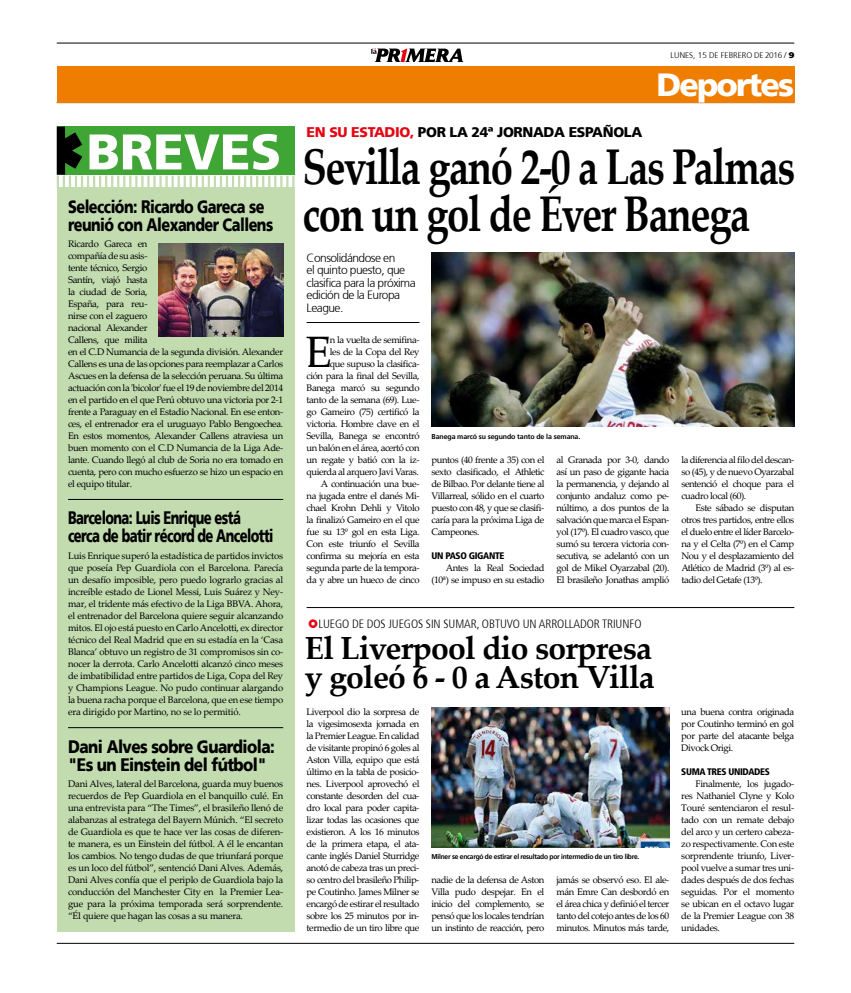
<style>
.page{position:relative;width:851px;height:993px;background:#fff}
.page>*{position:absolute;margin:0;border:0;box-sizing:border-box;transform-origin:0 0}
.t1{font:700 50.1px/46.8px "Palatino Linotype";letter-spacing:-.035em;color:#000;scale:.8 1}
.t2{font:900 50px "Frutiger 75";color:#fff}
.t3{font:44px "Palatino Linotype";color:#000}
.t4{font:700 32px/29px "Palatino Linotype";letter-spacing:-.025em;color:#000}
.t5{font:900 32px "Frutiger 75";letter-spacing:-.06em;color:#fff}
.t6{font:900 18px/18px "Frutiger 75";letter-spacing:-.035em;color:#000;scale:.72 1}
.t7{font:900 18px/18px "Frutiger 75";letter-spacing:-.035em;color:#000;scale:.8 1}
.t8{font:900 18px/18px "Frutiger 75";letter-spacing:-.035em;color:#000;scale:.85 1}
.t9{font:900 14px "Frutiger 75";letter-spacing:-.025em;color:#000}
.t10{font:300 12px/12.5px "Frutiger 45";letter-spacing:-.045em;color:#000}
.t11{font:300 condensed 12px "Frutiger 47";letter-spacing:-.005em;color:#000}
.t12{font:9.5px/12px "Palatino Linotype";letter-spacing:-.045em;color:#000;text-align:justify}
.t13{font:900 condensed 9.5px "Frutiger";letter-spacing:-.035em;color:#000}
.t14{font:300 8.2px "Frutiger 45";color:#000}
.t15{font:700 7px "Frutiger 65";letter-spacing:-.035em;color:#000;scale:.95 1}
.t16{font:700 7px "Frutiger 65";letter-spacing:-.015em;color:#000}
.s1{color:#e30613}
.s2{font-family:"Frutiger";font-weight:900}
</style>
<div class="page">
<hr style="left:57px;top:43px;width:737px;height:1px;background:#000">
<svg style="left:371px;top:48px;width:92px;height:14px"></svg>
<hr style="left:57px;top:942px;width:737px;height:1px;background:#000">
<img style="left:431px;top:253px;width:363px;height:174px">
<div style="left:57px;top:67px;width:737px;height:36px;background:#ef7d00"></div>
<div style="left:57px;top:187px;width:237px;height:744px;background:#c2dbaf"></div>
<svg style="left:57px;top:126px;width:237px;height:61px"></svg>
<hr style="left:68px;top:727px;width:215px;height:1px;background:#000">
<hr style="left:68px;top:499px;width:215px;height:1px;background:#000">
<hr style="left:306px;top:322px;width:113px;height:1px;background:#000">
<hr style="left:306px;top:607px;width:488px;height:1px;background:#000">
<img style="left:431px;top:707px;width:238px;height:140px">
<img style="left:159px;top:243px;width:124px;height:94px">
<h2 class="t2" style="left:86px;top:122px;width:196px">BREVES</h2>
<h3 class="t7" style="left:68px;top:197px;width:258px">Selección: Ricardo Gareca se reunió con Alexander Callens</h3>
<p class="t12" style="left:68px;top:237px;width:217px;text-align:left">Ricardo Gareca en<br>compañía de su asis-<br>tente técnico, Sergio<br>Santín, viajó hasta<br>la ciudad de Soria,<br>España, para reu-<br>nirse con el zaguero<br>nacional Alexander<br>Callens, que milita<br>en el C.D Numancia de la segunda división. Alexander Callens es una de las opciones para reemplazar a Carlos Ascues en la defensa de la selección peruana. Su última actuación con la 'bicolor' fue el 19 de noviembre del 2014 en el partido en el que Perú obtuvo una victoria por 2-1 frente a Paraguay en el Estadio Nacional. En ese enton&shy;ces, el entrenador era el uruguayo Pablo Bengoechea.<br>En estos momentos, Alexander Callens atraviesa un buen momento con el C.D Numancia de la Liga Ade&shy;lante. Cuando llegó al club de Soria no era tomado en cuenta, pero con mucho esfuerzo se hizo un espacio en el equipo titular.</p>
<h3 class="t6" style="left:68px;top:509px;width:287px">Barcelona: Luis Enrique está cerca de batir récord de Ancelotti</h3>
<p class="t12" style="left:68px;top:549px;width:217px">Luis Enrique superó la estadística de partidos invictos que poseía Pep Guardiola con el Barcelona. Parecía un desafío imposible, pero puedo lograrlo gracias al increíble estado de Lionel Messi, Luis Suárez y Ney&shy;mar, el tridente más efectivo de la Liga BBVA. Ahora, el entrenador del Barcelona quiere seguir alcanzando mitos. El ojo está puesto en Carlo Ancelotti, ex director técnico del Real Madrid que en su estadía en la ‘Casa Blanca’ obtuvo un registro de 31 compromisos sin co&shy;nocer la derrota. Carlo Ancelotti alcanzó cinco meses de imbatibilidad entre partidos de Liga, Copa del Rey y Champions League. No pudo continuar alargando la buena racha porque el Barcelona, que en ese tiempo era dirigido por Martino, no se lo permitió.</p>
<h3 class="t8" style="left:68px;top:737px;width:245px">Dani Alves sobre Guardiola: "Es un Einstein del fútbol"</h3>
<p class="t12" style="left:68px;top:777px;width:217px">Dani Alves, lateral del Barcelona, guarda muy buenos recuerdos de Pep Guardiola en el banquillo culé. En una entrevista para “The Times”, el brasileño llenó de alabanzas al estratega del Bayern Múnich. “El secreto de Guardiola es que te hace ver las cosas de diferen&shy;te manera, es un Einstein del fútbol. A él le encantan los cambios. No tengo dudas de que triunfará porque es un loco del fútbol”, sentenció Dani Alves. Además, Dani Alves confía que el periplo de Guardiola bajo la conducción del Manchester City en la Premier Lea&shy;gue para la próxima temporada será sorprendente. “Él quiere que hagan las cosas a su manera.</p>
<h3 class="t9" style="left:306px;top:124px;width:337px"><span class="s1">EN SU ESTADIO,</span> POR LA 24ª JORNADA ESPAÑOLA</h3>
<p class="t14" style="left:670px;top:50px;width:125px">LUNES, 15 DE FEBRERO DE 2016 / <span class="s2">9</span></p>
<h3 class="t5" style="left:656px;top:66px;width:139px">Deportes</h3>
<h1 class="t1" style="left:302px;top:142px;width:617px">Sevilla ganó 2-0 a Las Palmas con un gol de Éver Banega</h1>
<p class="t10" style="left:306px;top:251px;width:111px">Consolidándose en<br>el quinto puesto, que clasifica para la próxima edición de la Europa<br>League.</p>
<h3 class="t3" style="left:305px;top:320px;width:28px">E</h3>
<p class="t12" style="left:306px;top:333px;width:114px;text-align:right">n la vuelta de semifina-<br>les de la Copa del Rey<br>que supuso la clasifica-<br>ción para la final del Sevilla,<br>Banega marcó su segundo tanto de la semana (69). Lue&shy;go Gameiro (75) certificó la victoria. Hombre clave en el<br>Sevilla, Banega se encontró un balón en el área, acertó con un regate y batió con la iz&shy;quierda al arquero Javi Varas.<br>A continuación una bue-<br>na jugada entre el danés Mi&shy;chael Krohn Dehli y Vitolo la finalizó Gameiro en el que fue su 13º gol en esta Liga.<br>Con este triunfo el Sevilla confirma su mejoría en esta segunda parte de la tempora&shy;da y abre un hueco de cinco</p>
<p class="t16" style="left:431px;top:432px;width:150px">Banega marcó su segundo tanto de la semana.</p>
<p class="t12" style="left:431px;top:453px;width:114px">puntos (40 frente a 35) con el sexto clasificado, el Athletic de Bilbao. Por delante tiene al Villarreal, sólido en el cuarto puesto con 48, y que se clasifi&shy;caría para la próxima Liga de Campeones.</p>
<p class="t13" style="left:431px;top:549px;width:74px">UN PASO GIGANTE</p>
<p class="t12" style="left:431px;top:561px;width:114px;text-align:right">Antes la Real Sociedad (10ª) se impuso en su estadio</p>
<p class="t12" style="left:556px;top:453px;width:114px">al Granada por 3-0, dando así un paso de gigante hacia la permanencia, y dejando al conjunto andaluz como pe&shy;núltimo, a dos puntos de la salvación que marca el Espan&shy;yol (17º). El cuadro vasco, que sumó su tercera victoria con&shy;secutiva, se adelantó con un gol de Mikel Oyarzabal (20).<br>El brasileño Jonathas amplió</p>
<p class="t12" style="left:681px;top:453px;width:114px">la diferencia al filo del descan&shy;so (45), y de nuevo Oyarzabal sentenció el choque para el cuadro local (60).</p>
<p class="t12" style="left:681px;top:501px;width:114px;text-indent:14px">Este sábado se disputan otros tres partidos, entre ellos el duelo entre el líder Barcelo&shy;na y el Celta (7º) en el Camp Nou y el desplazamiento del Atlético de Madrid (3º) al es&shy;tadio del Getafe (13º).</p>
<p class="t11" style="left:318px;top:617px;width:324px">LUEGO DE DOS JUEGOS SIN SUMAR, OBTUVO UN ARROLLADOR TRIUNFO</p>
<h3 class="t4" style="left:305px;top:632px;width:351px">El Liverpool dio sorpresa y goleó 6 - 0 a Aston Villa</h3>
<p class="t12" style="left:306px;top:705px;width:114px">Liverpool dio la sorpresa de la vigesimosexta jornada en la Premier League. En calidad de visitante propinó 6 goles al Aston Villa, equipo que está último en la tabla de posicio&shy;nes. Liverpool aprovechó el constante desorden del cua&shy;dro local para poder capita&shy;lizar todas las ocasiones que existieron. A los 16 minutos de la primera etapa, el ata&shy;cante inglés Daniel Sturridge anotó de cabeza tras un preci&shy;so centro del brasileño Philip&shy;pe Coutinho. James Milner se encargó de estirar el resultado sobre los 25 minutos por in&shy;termedio de un tiro libre que</p>
<p class="t15" style="left:431px;top:852px;width:220px">Milner se encargó de estirar el resultado por intermedio de un tiro libre.</p>
<p class="t12" style="left:431px;top:873px;width:114px">nadie de la defensa de Aston Villa pudo despejar. En el inicio del complemento, se pensó que los locales tendrían un instinto de reacción, pero</p>
<p class="t12" style="left:556px;top:873px;width:114px">jamás se observó eso. El ale&shy;mán Emre Can desbordó en el área chica y definió el tercer tanto del cotejo antes de los 60 minutos. Minutos más tarde,</p>
<p class="t12" style="left:681px;top:705px;width:114px">una buena contra originada por Coutinho terminó en gol por parte del atacante belga Divock Origi.</p>
<p class="t13" style="left:681px;top:765px;width:90px">SUMA TRES UNIDADES</p>
<p class="t12" style="left:681px;top:777px;width:114px;text-indent:14px">Finalmente, los jugado&shy;res Nathaniel Clyne y Kolo Touré sentenciaron el resul&shy;tado con un remate debajo del arco y un certero cabeza&shy;zo respectivamente. Con este sorprendente triunfo, Liver&shy;pool vuelve a sumar tres uni&shy;dades después de dos fechas seguidas. Por el momento se ubican en el octavo lugar de la Premier League con 38 unidades.</p>
</div>
